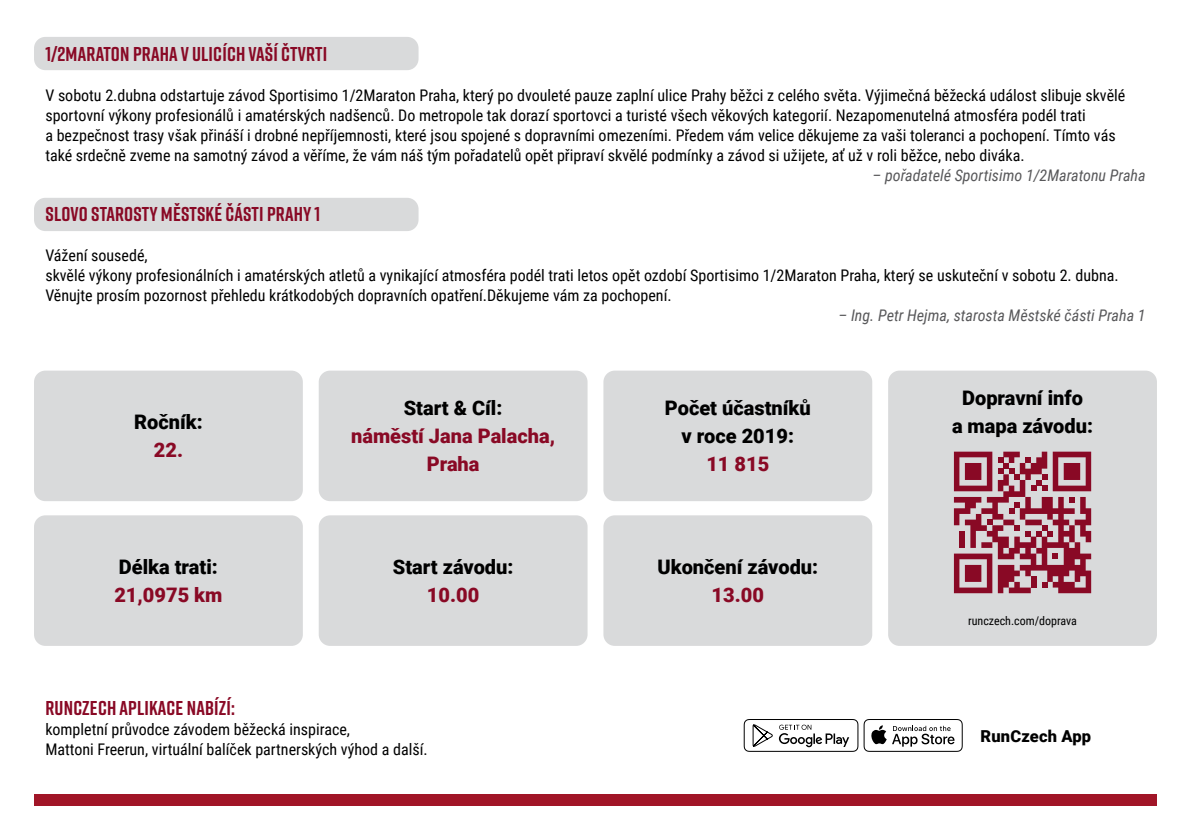
<style>
.page{position:relative;width:1191px;height:840px;background:#fff}
.page>*{position:absolute;margin:0;border:0;box-sizing:border-box;transform-origin:0 0}
.t1{font:900 20px/28px "Roboto";color:#000;text-align:center}
.t2{font:700 20px "Rift";letter-spacing:.01em;color:#890925}
.t3{font:900 20px/28px "Roboto";color:#890925;text-align:center}
.t4{font:900 16.4px "Roboto";letter-spacing:.01em;color:#000}
.t5{font:16px/20px "Roboto Condensed";color:#000}
.t6{font:italic 16px "Roboto Condensed";color:#58585a}
.t7{font:12px "Roboto Condensed";color:#000}
</style>
<div class="page">
<div style="left:34px;top:37px;width:384px;height:33px;background:#d9dadb;border-radius:11px"></div>
<div style="left:34px;top:198px;width:384px;height:33px;background:#d9dadb;border-radius:11px"></div>
<div style="left:34px;top:370px;width:269px;height:131px;background:#d9dadb;border-radius:11px"></div>
<div style="left:34px;top:515px;width:269px;height:130px;background:#d9dadb;border-radius:11px"></div>
<div style="left:319px;top:370px;width:268px;height:131px;background:#d9dadb;border-radius:11px"></div>
<div style="left:319px;top:515px;width:268px;height:130px;background:#d9dadb;border-radius:11px"></div>
<div style="left:603px;top:370px;width:269px;height:131px;background:#d9dadb;border-radius:11px"></div>
<div style="left:603px;top:515px;width:269px;height:130px;background:#d9dadb;border-radius:11px"></div>
<div style="left:888px;top:370px;width:269px;height:275px;background:#d9dadb;border-radius:11px"></div>
<svg style="left:954px;top:451px;width:137px;height:142px"></svg>
<div style="left:34px;top:794px;width:1123px;height:11px;background:#a11527"></div>
<svg style="left:743px;top:719px;width:220px;height:33px"></svg>
<p class="t2" style="left:45px;top:40px;width:283px">1/2MARATON PRAHA V ULICÍCH VAŠÍ ČTVRTI</p>
<p class="t5" style="left:45px;top:85px;width:1081px">V sobotu 2.dubna odstartuje závod Sportisimo 1/2Maraton Praha, který po dvouleté pauze zaplní ulice Prahy běžci z celého světa. Výjimečná běžecká událost slibuje skvělé sportovní výkony profesionálů i amatérských nadšenců. Do metropole tak dorazí sportovci a turisté všech věkových kategorií. Nezapomenutelná atmosféra podél trati<br>a bezpečnost trasy však přináší i drobné nepříjemnosti, které jsou spojené s dopravními omezeními. Předem vám velice děkujeme za vaši toleranci a pochopení. Tímto vás také srdečně zveme na samotný závod a věříme, že vám náš tým pořadatelů opět připraví skvělé podmínky a závod si užijete, ať už v roli běžce, nebo diváka.</p>
<p class="t6" style="left:872px;top:164px;width:274px">– pořadatelé Sportisimo 1/2Maratonu Praha</p>
<p class="t2" style="left:45px;top:200px;width:276px">SLOVO STAROSTY MĚSTSKÉ ČÁSTI PRAHY 1</p>
<p class="t5" style="left:45px;top:245px;width:1074px">Vážení sousedé,<br>skvělé výkony profesionálních i amatérských atletů a vynikající atmosféra podél trati letos opět ozdobí Sportisimo 1/2Maraton Praha, který se uskuteční v sobotu 2. dubna.<br>Věnujte prosím pozornost přehledu krátkodobých dopravních opatření.Děkujeme vám za pochopení.</p>
<p class="t6" style="left:838px;top:304px;width:309px">– Ing. Petr Hejma, starosta Městské části Praha 1</p>
<p class="t1" style="left:134px;top:407px;width:70px">Ročník:</p>
<p class="t3" style="left:154px;top:435px;width:31px">22.</p>
<p class="t1" style="left:119px;top:552px;width:100px">Délka trati:</p>
<p class="t3" style="left:114px;top:580px;width:110px">21,0975 km</p>
<p class="t1" style="left:404px;top:393px;width:100px">Start &amp; Cíl:</p>
<p class="t3" style="left:351px;top:421px;width:205px">náměstí Jana Palacha,<br>Praha</p>
<p class="t1" style="left:393px;top:552px;width:122px">Start závodu:</p>
<p class="t3" style="left:427px;top:580px;width:54px">10.00</p>
<p class="t1" style="left:665px;top:393px;width:147px">Počet účastníků v roce 2019:</p>
<p class="t3" style="left:706px;top:449px;width:64px">11 815</p>
<p class="t1" style="left:657px;top:552px;width:162px">Ukončení závodu:</p>
<p class="t3" style="left:711px;top:580px;width:54px">13.00</p>
<p class="t1" style="left:952px;top:382px;width:143px">Dopravní info<br>a mapa závodu:</p>
<p class="t7" style="left:968px;top:611px;width:110px">runczech.com/doprava</p>
<p class="t2" style="left:45px;top:693px;width:191px">RUNCZECH APLIKACE NABÍZÍ:</p>
<p class="t5" style="left:45px;top:718px;width:384px">kompletní průvodce závodem běžecká inspirace,<br>Mattoni Freerun, virtuální balíček partnerských výhod a další.</p>
<p class="t4" style="left:980px;top:723px;width:112px">RunCzech App</p>
</div>
